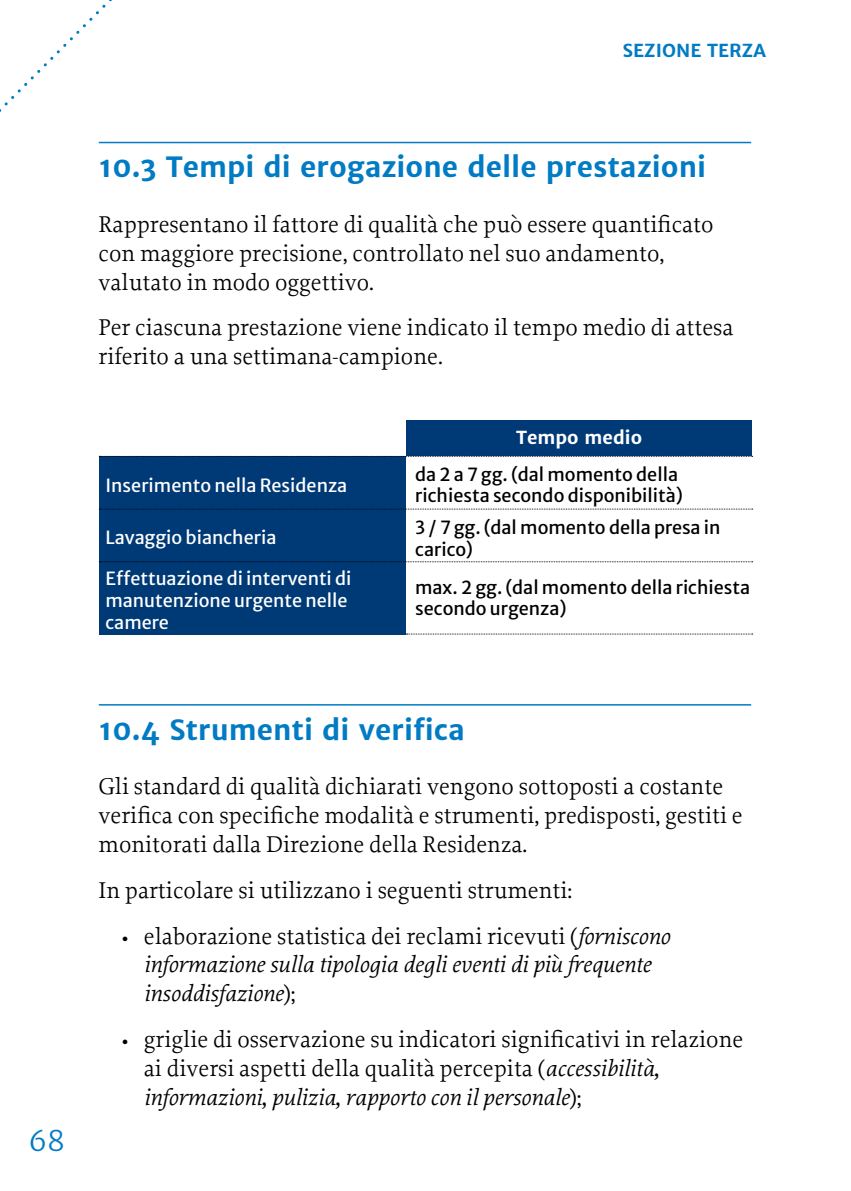
<style>
.page{position:relative;width:851px;height:1191px;background:#fff}
.page>*{position:absolute;margin:0;border:0;box-sizing:border-box;transform-origin:0 0}
.t1{font:700 28px "Merriweather Sans";color:#007bc4}
.t2{font:300 28px "Merriweather Sans";color:#007bc4}
.t3{font:24px/28.8px "Proforma";color:#000}
.t4{font:italic 24px/28.8px "Proforma";color:#000}
.t5{font:18px/21.6px "Merriweather Sans";color:#000}
.t6{font:18px/21.6px "Merriweather Sans";color:#fff}
.t7{font:700 18px "Merriweather Sans";color:#007bc4}
.t8{font:700 18px "Merriweather Sans";color:#fff}
.s1{font-style:normal}
.s2{font-style:italic}
</style>
<div class="page">
<svg style="left:0;top:0;width:203px;height:144px"></svg>
<hr style="left:99px;top:142px;width:652px;height:1px;background:#007bc4">
<hr style="left:99px;top:704px;width:652px;height:1px;background:#007bc4">
<div style="left:406px;top:421px;width:345px;height:35px;background:#003a76"></div>
<div style="left:99px;top:456px;width:307px;height:53px;background:#003a76"></div>
<div style="left:99px;top:509px;width:307px;height:52px;background:#003a76"></div>
<div style="left:99px;top:562px;width:307px;height:72px;background:#003a76"></div>
<svg style="left:99px;top:509px;width:653px;height:1px"></svg>
<svg style="left:99px;top:456px;width:653px;height:1px"></svg>
<svg style="left:99px;top:561px;width:653px;height:1px"></svg>
<svg style="left:406px;top:633px;width:346px;height:1px"></svg>
<p class="t7" style="left:622px;top:38px;width:145px">SEZIONE TERZA</p>
<p class="t2" style="left:28px;top:1123px;width:38px">68</p>
<p class="t1" style="left:99px;top:149px;width:608px">10.3 Tempi di erogazione delle prestazioni</p>
<p class="t3" style="left:98px;top:209px;width:616px">Rappresentano il fattore di qualità che può essere quantificato con maggiore precisione, controllato nel suo andamento, valutato in modo oggettivo.</p>
<p class="t3" style="left:98px;top:313px;width:636px">Per ciascuna prestazione viene indicato il tempo medio di attesa riferito a una settimana-campione.</p>
<p class="t8" style="left:516px;top:426px;width:128px">Tempo medio</p>
<p class="t6" style="left:105px;top:472px;width:243px">Inserimento nella Residenza</p>
<p class="t5" style="left:415px;top:461px;width:269px">da 2 a 7 gg. (dal momento della richiesta secondo disponibilità)</p>
<p class="t5" style="left:415px;top:515px;width:306px">3 / 7 gg. (dal momento della presa in carico)</p>
<p class="t5" style="left:415px;top:574px;width:336px">max. 2 gg. (dal momento della richiesta secondo urgenza)</p>
<p class="t6" style="left:105px;top:525px;width:172px">Lavaggio biancheria</p>
<p class="t6" style="left:105px;top:566px;width:247px">Effettuazione di interventi di manutenzione urgente nelle camere</p>
<p class="t1" style="left:99px;top:711px;width:367px">10.4 Strumenti di verifica</p>
<p class="t3" style="left:98px;top:771px;width:645px">Gli standard di qualità dichiarati vengono sottoposti a costante verifica con specifiche modalità e strumenti, predisposti, gestiti e monitorati dalla Direzione della Residenza.</p>
<p class="t3" style="left:98px;top:875px;width:475px">In particolare si utilizzano i seguenti strumenti:</p>
<p class="t4" style="left:144px;top:920px;width:527px;text-indent:-23px"><span class="s1">• elaborazione statistica dei reclami ricevuti (</span>forniscono informazione sulla tipologia degli eventi di più frequente insoddisfazione<span class="s1">);</span></p>
<p class="t3" style="left:144px;top:1024px;width:601px;text-indent:-23px">• griglie di osservazione su indicatori significativi in relazione ai diversi aspetti della qualità percepita (<span class="s2">accessibilità, informazioni, pulizia, rapporto con il personale</span>);</p>
</div>
